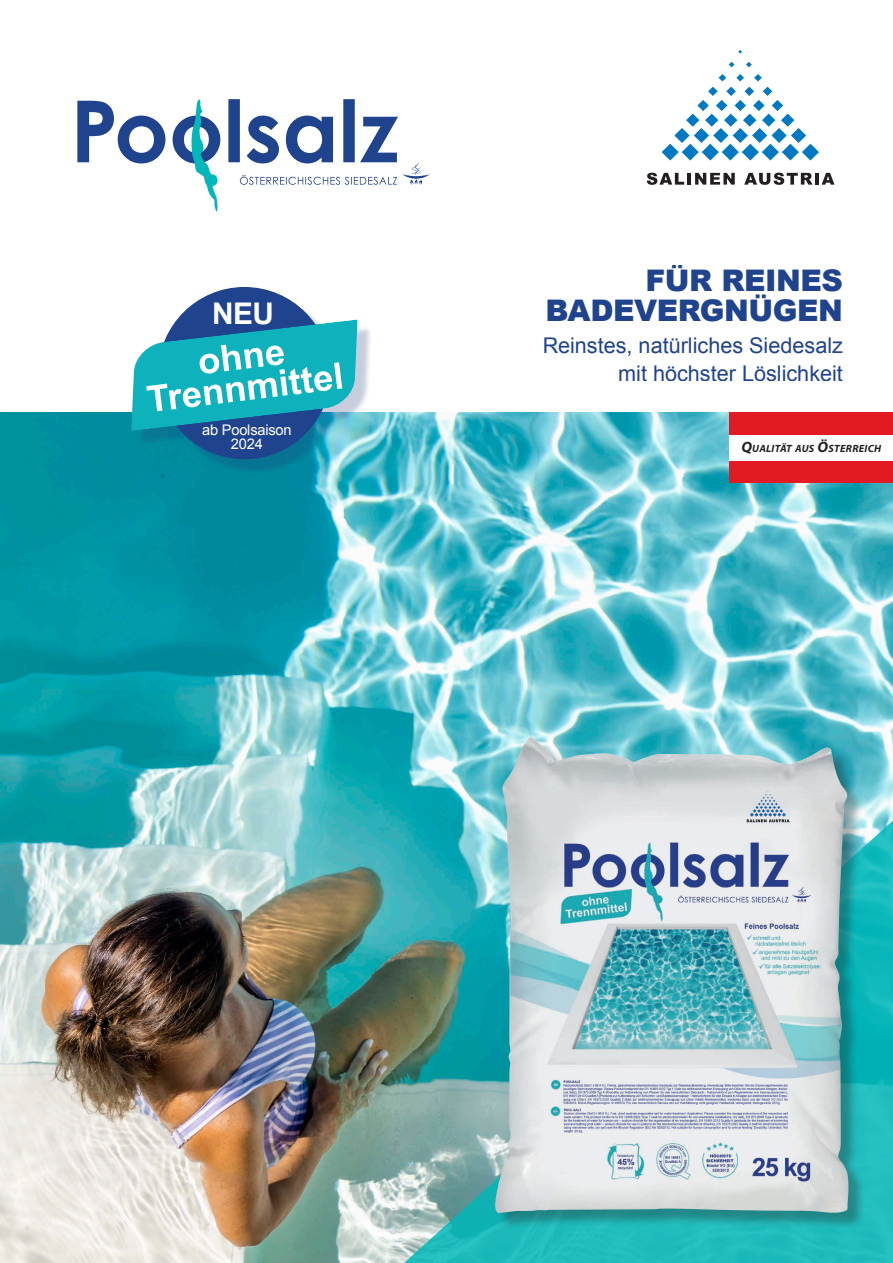
<style>
.page{position:relative;width:893px;height:1263px;background:#fff}
.page>*{position:absolute;margin:0;border:0;box-sizing:border-box;transform-origin:0 0}
.t1{font:700 29.85px "Arial";color:#fff}
.t2{font:900 29.7px/29.7px "Arial";letter-spacing:-.015em;color:#20438e;text-align:right}
.t3{font:21.6px/27px "Arial";color:#20438e;text-align:right}
.t4{font:14.7px/14.7px "Arial";letter-spacing:-.015em;color:#fff;text-align:center}
.t5{font:italic 700 10.5px "Myriad Pro";letter-spacing:.03em;color:#231f20}
.s1{font-size:15px}
</style>
<div class="page">
<img style="left:0;top:412px;width:893px;height:851px">
<img style="left:366px;top:775px;width:527px;height:488px">
<svg style="left:646px;top:50px;width:189px;height:135px"></svg>
<div style="left:497px;top:740px;width:369px;height:490px;background:#231f20;opacity:.35"></div>
<img style="left:493px;top:736px;width:356px;height:478px">
<svg style="left:77px;top:99px;width:353px;height:113px"></svg>
<div style="left:730px;top:412px;width:163px;height:23px;background:#e21a21"></div>
<div style="left:730px;top:460px;width:163px;height:23px;background:#e21a21"></div>
<div style="left:730px;top:435px;width:163px;height:25px;background:#fff"></div>
<div style="left:137px;top:293px;width:235px;height:182px;background:#233877;opacity:.25"></div>
<div style="left:158px;top:287px;width:173px;height:172px;background:#20438e;border-radius:50%"></div>
<svg style="left:131px;top:319px;width:227px;height:112px"></svg>
<h1 class="t1" style="left:212px;top:294px;width:64px">NEU</h1>
<p class="t4" style="left:202px;top:422px;width:91px">ab Poolsaison<br>2024</p>
<h2 class="t2" style="left:545px;top:265px;width:299px">FÜR REINES<br>BADEVERGNÜGEN</h2>
<p class="t3" style="left:542px;top:333px;width:302px">Reinstes, natürliches Siedesalz mit höchster Löslichkeit</p>
<p class="t5" style="left:741px;top:442px;width:141px"><span class="s1">Q</span>UALITÄT AUS <span class="s1">Ö</span>STERREICH</p>
</div>
